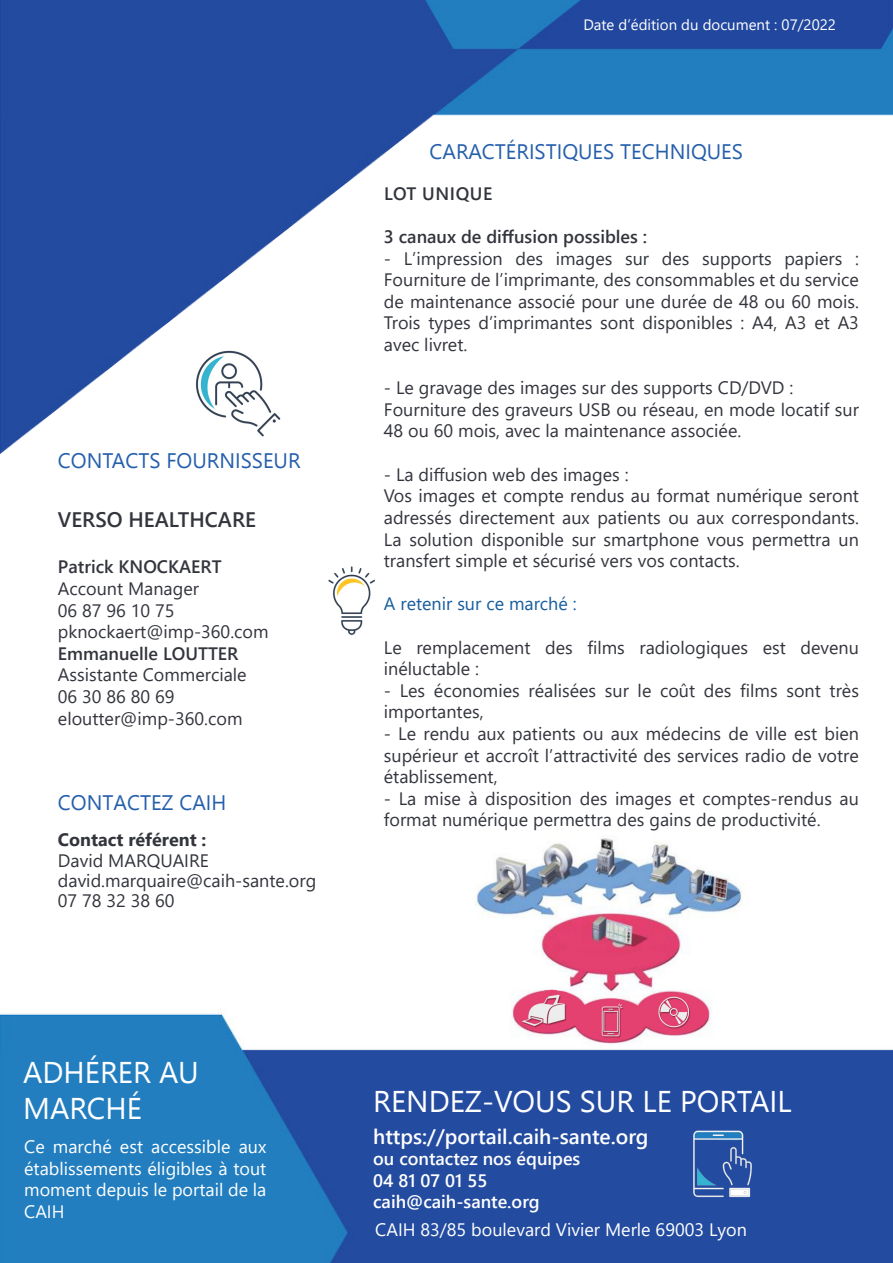
<style>
.page{position:relative;width:893px;height:1263px;background:#fff}
.page>*{position:absolute;margin:0;border:0;box-sizing:border-box;transform-origin:0 0}
.t1{font:600 21px "Segoe UI";color:#fff}
.t2{font:600 21px "Segoe UI";color:#33353d}
.t3{font:18px/21.6px "Segoe UI";color:#33353d}
.t4{font:18px/21.6px "Segoe UI";color:#fff;text-align:justify}
.t5{font:600 18px "Segoe UI";color:#fff}
.t6{font:600 18px "Segoe UI";color:#33353d}
.t7{font:18px "Segoe UI";color:#175d9e}
.t8{font:600 18px "Segoe UI";letter-spacing:.035em;color:#33353d}
.t9{font:15px "Segoe UI";color:#fff}
.s1{font-weight:600}
.s2{font-weight:700}
</style>
<div class="page">
<img style="left:0;top:0;width:893px;height:454px">
<img style="left:0;top:1013px;width:893px;height:250px">
<img style="left:187px;top:347px;width:98px;height:94px">
<img style="left:680px;top:1123px;width:86px;height:82px">
<img style="left:328px;top:566px;width:47px;height:69px">
<img style="left:468px;top:838px;width:295px;height:207px">
<svg style="left:430px;top:139px;width:183px;height:22px"></svg>
<svg style="left:59px;top:453px;width:101px;height:1px"></svg>
<svg style="left:168px;top:453px;width:133px;height:1px"></svg>
<div style="left:88px;top:1055px;width:63px;height:28px;background:#227ebf"></div>
<svg style="left:160px;top:1062px;width:36px;height:22px"></svg>
<svg style="left:130px;top:1091px;width:11px;height:28px"></svg>
<div style="left:376px;top:1091px;width:194px;height:21px;background:#234ba0"></div>
<svg style="left:582px;top:1091px;width:52px;height:21px"></svg>
<svg style="left:645px;top:1091px;width:26px;height:21px"></svg>
<div style="left:683px;top:1091px;width:108px;height:21px;background:#234ba0"></div>
<svg style="left:621px;top:144px;width:121px;height:17px"></svg>
<svg style="left:24px;top:1062px;width:58px;height:21px"></svg>
<div style="left:26px;top:1098px;width:98px;height:22px;background:#227ebf"></div>
<p class="t2" style="left:58px;top:499px;width:200px">VERSO HEALTHCARE</p>
<p class="t3" style="left:58px;top:554px;width:212px"><span class="s1">Patrick KNOCKAERT<br></span>Account Manager<br>06 87 96 10 75 pknockaert@imp-360.com<br><span class="s1">Emmanuelle LOUTTER<br></span>Assistante Commerciale<br>06 30 86 80 69 eloutter@imp-360.com</p>
<p class="t3" style="left:58px;top:828px;width:260px;line-height:20.4px"><span class="s2">Contact référent :<br></span>David MARQUAIRE david.marquaire@caih-sante.org<br>07 78 32 38 60</p>
<p class="t9" style="left:583px;top:11px;width:254px">Date d’édition du document : 07/2022</p>
<p class="t8" style="left:384px;top:176px;width:110px">LOT UNIQUE</p>
<p class="t6" style="left:384px;top:220px;width:265px">3 canaux de diffusion possibles :</p>
<p class="t3" style="left:384px;top:246px;width:477px;text-align:justify">- L’impression des images sur des supports papiers :<br>Fourniture de l’imprimante, des consommables et du service de maintenance associé pour une durée de 48 ou 60 mois.<br>Trois types d’imprimantes sont disponibles : A4, A3 et A3 avec livret.</p>
<p class="t3" style="left:384px;top:375px;width:411px">- Le gravage des images sur des supports CD/DVD :</p>
<p class="t3" style="left:384px;top:397px;width:477px">Fourniture des graveurs USB ou réseau, en mode locatif sur<br>48 ou 60 mois, avec la maintenance associée.</p>
<p class="t3" style="left:384px;top:462px;width:246px">- La diffusion web des images :</p>
<p class="t3" style="left:384px;top:483px;width:477px;text-align:justify">Vos images et compte rendus au format numérique seront adressés directement aux patients ou aux correspondants.<br>La solution disponible sur smartphone vous permettra un transfert simple et sécurisé vers vos contacts.</p>
<p class="t7" style="left:384px;top:587px;width:194px">A retenir sur ce marché :</p>
<p class="t3" style="left:384px;top:635px;width:477px">Le remplacement des films radiologiques est devenu inéluctable :</p>
<p class="t3" style="left:384px;top:678px;width:477px">- Les économies réalisées sur le coût des films sont très importantes,</p>
<p class="t3" style="left:384px;top:721px;width:477px;text-align:justify">- Le rendu aux patients ou aux médecins de ville est bien supérieur et accroît l’attractivité des services radio de votre établissement,</p>
<p class="t3" style="left:384px;top:786px;width:477px">- La mise à disposition des images et comptes-rendus au format numérique permettra des gains de productivité.</p>
<p class="t4" style="left:24px;top:1134px;width:244px">Ce marché est accessible aux établissements éligibles à tout moment depuis le portail de la CAIH</p>
<p class="t1" style="left:373px;top:1116px;width:277px">https://portail.caih-sante.org</p>
<p class="t5" style="left:373px;top:1142px;width:209px">ou contactez nos équipes</p>
<p class="t5" style="left:373px;top:1163px;width:116px">04 81 07 01 55</p>
<p class="t5" style="left:373px;top:1185px;width:168px">caih@caih-sante.org</p>
<p class="t4" style="left:375px;top:1217px;width:373px">CAIH 83/85 boulevard Vivier Merle 69003 Lyon</p>
</div>
